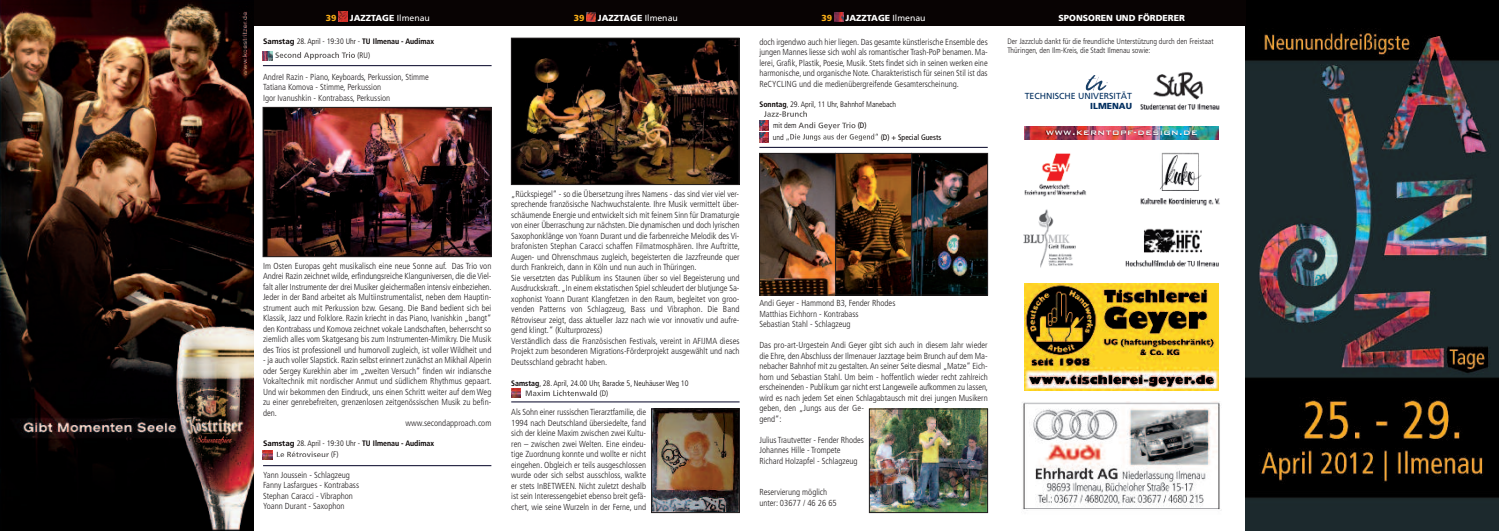
<style>
.page{position:relative;width:1499px;height:531px;background:#fff}
.page>*{position:absolute;margin:0;border:0;box-sizing:border-box;transform-origin:0 0}
.t1{font:10.5px "pearl jam yield";letter-spacing:.05em;color:#fff}
.t2{font:300 condensed 8.75px/10.5px "Frutiger";color:#231f20}
.t3{font:900 8.75px "Frutiger";color:#fff}
.t4{font:8.75px "Frutiger";color:#002e5f}
.t5{font:900 8.75px "Frutiger";color:#002e5f}
.t6{font:900 8.75px "Frutiger";color:#faaf18}
.t7{font:300 condensed 7.88px/14px "Frutiger";color:#080303}
.t8{font:300 condensed 7.88px/9.5px "Frutiger";color:#231f20}
.t9{font:condensed 7.88px "Frutiger";color:#080303}
.s1{font-weight:400}
.s2{font-weight:700;font-stretch:normal}
.s3{font-weight:700}
</style>
<div class="page">
<hr style="left:263px;top:65px;width:228px;height:1px;background:#000024">
<img style="left:1245px;top:0;width:253px;height:531px">
<div style="left:253px;top:0;width:992px;height:26px;background:#080303"></div>
<img style="left:0;top:0;width:253px;height:531px">
<hr style="left:263px;top:465px;width:228px;height:1px;background:#000024">
<hr style="left:759px;top:147px;width:228px;height:1px;background:#000024">
<hr style="left:511px;top:402px;width:228px;height:1px;background:#000024">
<img style="left:513px;top:40px;width:224px;height:143px">
<div style="left:511px;top:38px;width:228px;height:147px;border:1px solid #231f20"></div>
<img style="left:265px;top:109px;width:224px;height:146px">
<div style="left:263px;top:107px;width:228px;height:150px;border:1px solid #231f20"></div>
<img style="left:653px;top:411px;width:84px;height:100px">
<div style="left:651px;top:409px;width:88px;height:104px;border:1px solid #231f20"></div>
<img style="left:871px;top:411px;width:114px;height:100px">
<div style="left:869px;top:409px;width:118px;height:104px;border:1px solid #231f20"></div>
<img style="left:761px;top:155px;width:72px;height:138px">
<div style="left:759px;top:153px;width:76px;height:142px;border:1px solid #231f20"></div>
<svg style="left:837px;top:155px;width:72px;height:138px;background:#583010"></svg>
<div style="left:835px;top:153px;width:76px;height:142px;border:1px solid #231f20"></div>
<img style="left:913px;top:155px;width:72px;height:138px">
<div style="left:911px;top:153px;width:76px;height:142px;border:1px solid #231f20"></div>
<svg style="left:338px;top:12px;width:10px;height:9px"></svg>
<svg style="left:263px;top:51px;width:81px;height:10px"></svg>
<svg style="left:263px;top:450px;width:66px;height:9px"></svg>
<svg style="left:511px;top:388px;width:86px;height:9px"></svg>
<svg style="left:759px;top:111px;width:96px;height:31px"></svg>
<svg style="left:586px;top:12px;width:9px;height:10px"></svg>
<svg style="left:834px;top:12px;width:9px;height:9px"></svg>
<img style="left:1140px;top:72px;width:80px;height:38px">
<img style="left:1125px;top:228px;width:94px;height:39px">
<img style="left:1140px;top:152px;width:80px;height:54px">
<img style="left:1023px;top:209px;width:53px;height:59px">
<img style="left:1024px;top:153px;width:62px;height:44px">
<img style="left:1022px;top:402px;width:199px;height:109px">
<div style="left:1021px;top:282px;width:200px;height:110px;background:linear-gradient(to bottom,#fff,#fff)"></div>
<img style="left:1024px;top:283px;width:194px;height:108px">
<img style="left:1024px;top:126px;width:194px;height:14px">
<p class="t6" style="left:326px;top:14px;width:12px">39</p>
<p class="t3" style="left:350px;top:14px;width:81px">JAZZTAGE <span class="s1">Ilmenau</span></p>
<p class="t6" style="left:821px;top:14px;width:12px">39</p>
<p class="t3" style="left:845px;top:14px;width:81px">JAZZTAGE <span class="s1">Ilmenau</span></p>
<p class="t3" style="left:1058px;top:14px;width:128px">SPONSOREN UND FÖRDERER</p>
<p class="t6" style="left:573px;top:14px;width:12px">39</p>
<p class="t3" style="left:598px;top:14px;width:81px">JAZZTAGE <span class="s1">Ilmenau</span></p>
<p class="t7" style="left:357px;top:35px;width:78px;text-indent:-94px"><span class="s2">Samstag</span> 28. April - 19:30 Uhr - <span class="s3">TU Ilmenau - Audimax </span>(RU)</p>
<p class="t2" style="left:263px;top:72px;width:167px">AndreI Razin - Piano, Keyboards, Perkussion, Stimme<br>Tatiana Komova - Stimme, Perkussion<br>Igor Ivanushkin - Kontrabass, Perkussion</p>
<p class="t2" style="left:263px;top:261px;width:230px;text-align:justify">Im Osten Europas geht musikalisch eine neue Sonne auf. Das Trio von Andrei Razin zeichnet wilde, erfindungsreiche Klanguniversen, die die Viel&shy;falt aller Instrumente der drei Musiker gleichermaßen intensiv einbeziehen.<br>Jeder in der Band arbeitet als Multiinstrumentalist, neben dem Hauptin&shy;strument auch mit Perkussion bzw. Gesang. Die Band bedient sich bei Klassik, Jazz und Folklore. Razin kriecht in das Piano, Ivanishkin „bangt“ den Kontrabass und Komova zeichnet vokale Landschaften, beherrscht so ziemlich alles vom Skatgesang bis zum Instrumenten-Mimikry. Die Musik des Trios ist professionell und humorvoll zugleich, ist voller Wildheit und</p>
<p class="t2" style="left:263px;top:355px;width:230px">- ja auch voller Slapstick. Razin selbst erinnert zunächst an Mikhail Alperin</p>
<p class="t2" style="left:263px;top:366px;width:230px">oder Sergey Kurekhin aber im „zweiten Versuch“ finden wir indiansche</p>
<p class="t2" style="left:263px;top:376px;width:230px">Vokaltechnik mit nordischer Anmut und südlichem Rhythmus gepaart.</p>
<p class="t2" style="left:263px;top:387px;width:230px">Und wir bekommen den Eindruck, uns einen Schritt weiter auf dem Weg</p>
<p class="t2" style="left:263px;top:397px;width:230px">zu einer genrebefreiten, grenzenlosen zeitgenössischen Musik zu befin-</p>
<p class="t2" style="left:263px;top:408px;width:15px">den.</p>
<p class="t2" style="left:405px;top:418px;width:87px">www.secondapproach.com</p>
<p class="t7" style="left:331px;top:438px;width:105px;line-height:11.4px;text-indent:-68px"><span class="s2">Samstag</span> 28. April - 19:30 Uhr - <span class="s3">TU Ilmenau - Audimax </span>(F)</p>
<p class="t2" style="left:263px;top:470px;width:97px">Yann Joussein - Schlagzeug<br>Fanny Lasfargues - Kontrabass<br>Stephan Caracci - Vibraphon<br>Yoann Durant - Saxophon</p>
<p class="t2" style="left:511px;top:189px;width:230px">„Rückspiegel“ - so die Übersetzung ihres Namens - das sind vier viel ver&shy;sprechende französische Nachwuchstalente. Ihre Musik vermittelt über&shy;schäumende Energie und entwickelt sich mit feinem Sinn für Dramaturgie von einer Überraschung zur nächsten. Die dynamischen und doch lyrischen Saxophonklänge von Yoann Durant und die farbenreiche Melodik des Vi&shy;brafonisten Stephan Caracci schaffen Filmatmosphären. Ihre Auftritte, Augen- und Ohrenschmaus zugleich, begeisterten die Jazzfreunde quer durch Frankreich, dann in Köln und nun auch in Thüringen.<br>Sie versetzten das Publikum ins Staunen über so viel Begeisterung und Ausdruckskraft. „In einem ekstatischen Spiel schleudert der blutjunge Sa&shy;xophonist Yoann Durant Klangfetzen in den Raum, begleitet von groo&shy;venden Patterns von Schlagzeug, Bass und Vibraphon. Die Band Rétroviseur zeigt, dass aktueller Jazz nach wie vor innovativ und aufre&shy;gend klingt.“ (Kulturprozess)<br>Verständlich dass die Französischen Festivals, vereint in AFIJMA dieses Projekt zum besonderen Migrations-Förderprojekt ausgewählt und nach Deutsschland gebracht haben.</p>
<p class="t7" style="left:599px;top:378px;width:90px;line-height:10.5px;text-indent:-89px"><span class="s3">Samstag</span>, 28. April, 24.00 Uhr, Baracke 5, Neuhäuser Weg 10 (D)</p>
<p class="t2" style="left:511px;top:408px;width:136px;text-align:justify">Als Sohn einer russischen Tierarztfamilie, die 1994 nach Deutschland übersiedelte, fand sich der kleine Maxim zwischen zwei Kultu&shy;ren – zwischen zwei Welten. Eine eindeu&shy;tige Zuordnung konnte und wollte er nicht eingehen. Obgleich er teils ausgeschlossen wurde oder sich selbst ausschloss, walkte er stets InBETWEEN. Nicht zuletzt deshalb ist sein Interessengebiet ebenso breit gefä&shy;chert, wie seine Wurzeln in der Ferne, und</p>
<p class="t2" style="left:759px;top:37px;width:230px;text-align:justify">doch irgendwo auch hier liegen. Das gesamte künstlerische Ensemble des jungen Mannes liesse sich wohl als romantischer Trash-PoP benamen. Ma&shy;lerei, Grafik, Plastik, Poesie, Musik. Stets findet sich in seinen werken eine harmonische, und organische Note. Charakteristisch für seinen Stil ist das ReCYCLING und die medienübergreifende Gesamterscheinung.</p>
<p class="t7" style="left:759px;top:98px;width:138px"><span class="s3">Sonntag</span>, 29. April, 11 Uhr, Bahnhof Manebach</p>
<p class="t7" style="left:773px;top:119px;width:25px">mit dem</p>
<p class="t9" style="left:857px;top:122px;width:10px">(D)</p>
<p class="t7" style="left:772px;top:130px;width:12px">und</p>
<p class="t9" style="left:880px;top:134px;width:62px">(D) + Special Guests</p>
<p class="t2" style="left:759px;top:299px;width:137px">Andi Geyer - Hammond B3, Fender Rhodes<br>Matthias Eichhorn - Kontrabass<br>Sebastian Stahl - Schlagzeug</p>
<p class="t2" style="left:759px;top:341px;width:230px">Das pro-art-Urgestein Andi Geyer gibt sich auch in diesem Jahr wieder die Ehre, den Abschluss der Ilmenauer Jazztage beim Brunch auf dem Ma&shy;nebacher Bahnhof mit zu gestalten.An seiner Seite diesmal „Matze“ Eich&shy;horn und Sebastian Stahl. Um beim - hoffentlich wieder recht zahlreich erscheinenden - Publikum gar nicht erst Langeweile aufkommen zu lassen, wird es nach jedem Set einen Schlagabtausch mit drei jungen Musikern geben, den „Jungs aus der Ge-<br>gend“:</p>
<p class="t2" style="left:759px;top:435px;width:106px">Julius Trautvetter - Fender Rhodes<br>Johannes Hille - Trompete<br>Richard Holzapfel - Schlagzeug</p>
<p class="t2" style="left:759px;top:488px;width:79px">Reservierung möglich unter: 03677 / 46 26 65</p>
<p class="t8" style="left:1007px;top:37px;width:207px">Der Jazzclub dankt für die freundliche Unterstützung durch den Freistaat<br>Thüringen, den Ilm-Kreis, die Stadt Ilmenau sowie:</p>
<p class="t4" style="left:1024px;top:93px;width:109px">TECHNISCHE UNIVERSITÄT</p>
<p class="t5" style="left:1090px;top:102px;width:43px">ILMENAU</p>
<p class="t1" style="left:1045px;top:126px;width:153px">www.kerntopf-design.de</p>
</div>
